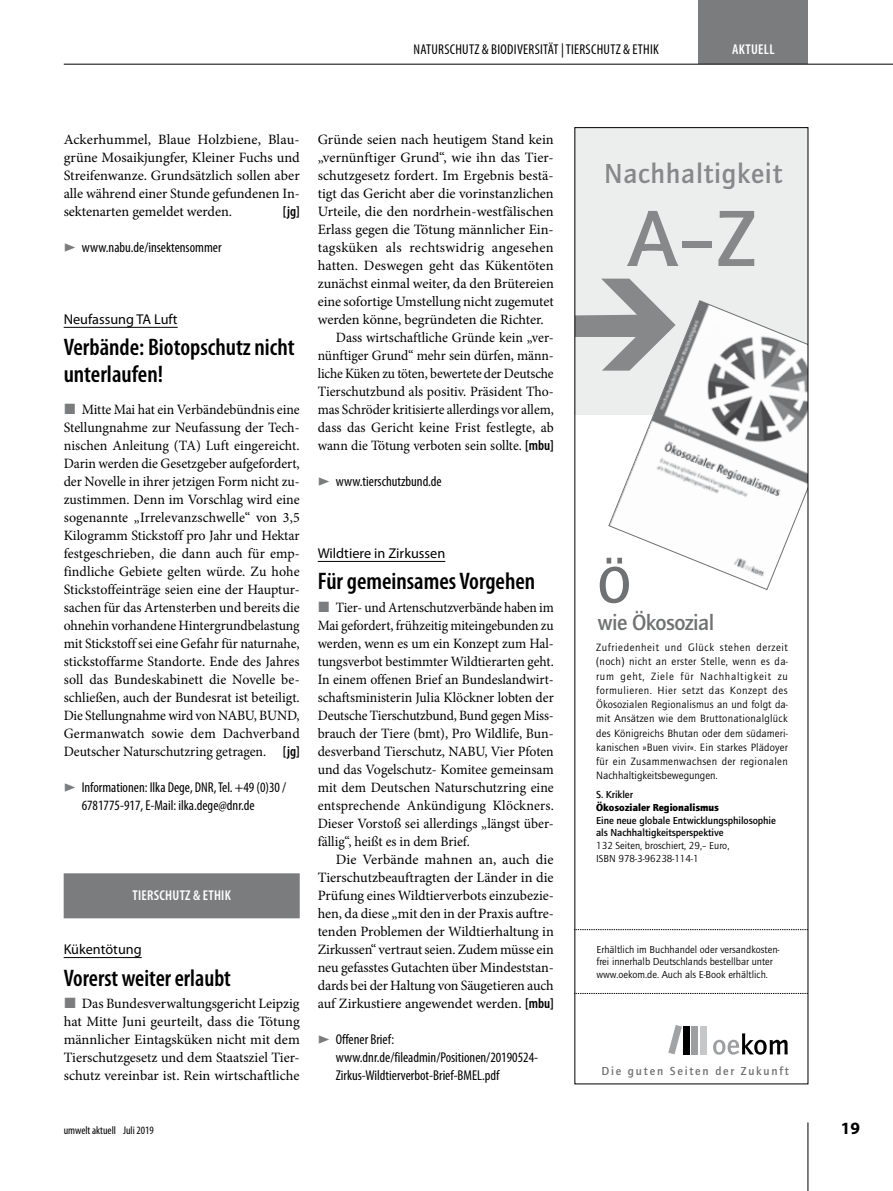
<style>
.page{position:relative;width:893px;height:1191px;background:#fff}
.page>*{position:absolute;margin:0;border:0;box-sizing:border-box;transform-origin:0 0}
.t1{font:700 82.5px "Quay Itc T";color:#87888a}
.t2{font:700 52.5px "Quay Itc T";color:#707172}
.t3{font:700 28.5px "Quay Itc T";letter-spacing:.025em;color:#87888a}
.t4{font:600 condensed 24px/27px "Myriad Pro";color:#000}
.t5{font:700 22.5px "Quay Itc T";letter-spacing:-.025em;color:#707172}
.t6{font:700 17.25px "Myriad Pro";color:#000}
.t7{font:14.25px/18px "Minion Pro";color:#000;text-align:justify}
.t8{font:14.25px/18px "Minion Pro";color:#000;text-align:justify;scale:.95 1}
.t9{font:condensed 14.25px/18px "Myriad Pro";color:#000}
.t10{font:14.25px "Minion Pro";color:#000;scale:.96 1}
.t11{font:14.25px "Myriad Pro";color:#000}
.t12{font:condensed 14.25px "Myriad Pro";letter-spacing:.02em;color:#000}
.t13{font:600 condensed 14.25px "Myriad Pro";letter-spacing:.02em;color:#fff}
.t14{font:600 condensed 14.25px "Myriad Pro";color:#000}
.t15{font:700 12px "Quay Itc T";letter-spacing:.15em;color:#707172}
.t16{font:condensed 11.25px "Myriad Pro";color:#000}
.t17{font:10.95px/14.2px "Quay Itc T";color:#000;text-align:justify}
.t18{font:10.5px/12px "Quay Itc T";color:#000}
.t19{font:700 10.5px/12.8px "Quay Itc T";letter-spacing:-.005em;color:#000}
.t20{font:10.5px "Quay Itc T Blac";letter-spacing:-.005em;color:#000}
.s1{font-family:"Myriad Pro";font-weight:600;font-stretch:condensed}
</style>
<div class="page">
<hr style="left:807px;top:1122px;width:1px;height:69px;background:#000">
<div style="left:699px;top:0;width:109px;height:64px;background:#7b7c7e"></div>
<hr style="left:64px;top:64px;width:829px;height:1px;background:#000">
<hr style="left:64px;top:327px;width:114px;height:1px;background:#000">
<div style="left:64px;top:873px;width:236px;height:45px;background:#7b7c7e"></div>
<hr style="left:64px;top:957px;width:78px;height:1px;background:#000">
<hr style="left:318px;top:561px;width:127px;height:1px;background:#000">
<div style="left:575px;top:128px;width:233px;height:287px;background:#eceded"></div>
<svg style="left:576px;top:279px;width:75px;height:91px"></svg>
<div style="left:700px;top:1025px;width:6px;height:29px;background:#c6c7c8"></div>
<div style="left:692px;top:1025px;width:6px;height:29px;background:#9c9e9f"></div>
<div style="left:684px;top:1025px;width:6px;height:29px;background:#000"></div>
<svg style="left:668px;top:1025px;width:14px;height:29px"></svg>
<svg style="left:713px;top:1033px;width:75px;height:21px"></svg>
<svg style="left:576px;top:993px;width:230px;height:1px"></svg>
<svg style="left:576px;top:929px;width:230px;height:1px"></svg>
<svg style="left:608px;top:300px;width:198px;height:290px"></svg>
<p class="t12" style="left:414px;top:41px;width:247px">NATURSCHUTZ &amp; BIODIVERSITÄT | TIERSCHUTZ &amp; ETHIK</p>
<p class="t13" style="left:732px;top:40px;width:44px">AKTUELL</p>
<p class="t7" style="left:64px;top:131px;width:238px">Ackerhummel, Blaue Holzbiene, Blau&shy;grüne Mosaikjungfer, Kleiner Fuchs und Streifenwanze. Grundsätzlich sollen aber alle während einer Stunde gefundenen In&shy;sektenarten gemeldet werden.</p>
<p class="t14" style="left:283px;top:202px;width:18px">[jg]</p>
<p class="t9" style="left:82px;top:238px;width:141px">www.nabu.de/insektensommer</p>
<p class="t11" style="left:64px;top:310px;width:115px">Neufassung TA Luft</p>
<h3 class="t4" style="left:64px;top:333px;width:232px">Verbände: Biotopschutz nicht unterlaufen!</h3>
<p class="t7" style="left:64px;top:401px;width:238px;text-indent:18px">Mitte Mai hat ein Verbändebündnis eine Stellungnahme zur Neufassung der Tech&shy;nischen Anleitung (TA) Luft eingereicht.<br>Darin werden die Gesetzgeber aufgefordert, der Novelle in ihrer jetzigen Form nicht zu&shy;zustimmen. Denn im Vorschlag wird eine sogenannte „Irrelevanzschwelle“ von 3,5<br>Kilogramm Stickstoff pro Jahr und Hektar festgeschrieben, die dann auch für emp&shy;findliche Gebiete gelten würde. Zu hohe Stickstoffeinträge seien eine der Hauptur&shy;sachen für das Artensterben und bereits die ohnehin vorhandene Hintergrundbelastung mit Stickstoff sei eine Gefahr für naturnahe, stickstoffarme Standorte. Ende des Jahres soll das Bundeskabinett die Novelle be&shy;schließen, auch der Bundesrat ist beteiligt.<br>Die Stellungnahme wird von NABU, BUND, Germanwatch sowie dem Dachverband Deutscher Naturschutzring getragen. <span class="s1">[jg]</span></p>
<p class="t9" style="left:82px;top:778px;width:206px">Informationen: Ilka Dege, DNR, Tel. +49 (0)30 /<br>6781775-917, E-Mail: ilka.dege@dnr.de</p>
<p class="t13" style="left:132px;top:886px;width:100px">TIERSCHUTZ &amp; ETHIK</p>
<p class="t11" style="left:64px;top:940px;width:80px">Kükentötung</p>
<h3 class="t4" style="left:64px;top:963px;width:169px">Vorerst weiter erlaubt</h3>
<p class="t7" style="left:64px;top:995px;width:238px;text-indent:18px">Das Bundesverwaltungsgericht Leipzig hat Mitte Juni geurteilt, dass die Tötung männlicher Eintagsküken nicht mit dem Tierschutzgesetz und dem Staatsziel Tier&shy;schutz vereinbar ist. Rein wirtschaftliche</p>
<p class="t7" style="left:318px;top:131px;width:238px">Gründe seien nach heutigem Stand kein</p>
<p class="t7" style="left:318px;top:149px;width:238px">„vernünftiger Grund“, wie ihn das Tier-</p>
<p class="t7" style="left:318px;top:167px;width:238px">schutzgesetz fordert. Im Ergebnis bestä-</p>
<p class="t7" style="left:318px;top:185px;width:238px">tigt das Gericht aber die vorinstanzlichen</p>
<p class="t7" style="left:318px;top:203px;width:238px">Urteile, die den nordrhein-westfälischen</p>
<p class="t7" style="left:318px;top:221px;width:238px">Erlass gegen die Tötung männlicher Ein-</p>
<p class="t7" style="left:318px;top:239px;width:237px">tagsküken als rechtswidrig angesehen</p>
<p class="t7" style="left:318px;top:257px;width:237px">hatten. Deswegen geht das Kükentöten</p>
<p class="t7" style="left:318px;top:275px;width:238px">zunächst einmal weiter, da den Brütereien</p>
<p class="t7" style="left:318px;top:293px;width:237px">eine sofortige Umstellung nicht zugemutet</p>
<p class="t7" style="left:318px;top:311px;width:228px">werden könne, begründeten die Richter.</p>
<p class="t7" style="left:336px;top:329px;width:220px">Dass wirtschaftliche Gründe kein „ver-</p>
<p class="t10" style="left:318px;top:346px;width:247px">nünftiger Grund“ mehr sein dürfen, männ-</p>
<p class="t8" style="left:318px;top:365px;width:250px">liche Küken zu töten, bewertete der Deutsche</p>
<p class="t7" style="left:318px;top:383px;width:238px">Tierschutzbund als positiv. Präsident Tho-</p>
<p class="t8" style="left:318px;top:401px;width:250px">mas Schröder kritisierte allerdings vor allem,</p>
<p class="t7" style="left:318px;top:419px;width:238px">dass das Gericht keine Frist festlegte, ab</p>
<p class="t10" style="left:318px;top:436px;width:247px">wann die Tötung verboten sein sollte. <span class="s1">[mbu]</span></p>
<p class="t9" style="left:336px;top:472px;width:108px">www.tierschutzbund.de</p>
<p class="t11" style="left:318px;top:544px;width:129px">Wildtiere in Zirkussen</p>
<h3 class="t4" style="left:318px;top:567px;width:219px">Für gemeinsames Vorgehen</h3>
<p class="t8" style="left:318px;top:599px;width:250px;text-indent:18px">Tier- und Artenschutzverbände haben im Mai gefordert, frühzeitig miteingebunden zu werden, wenn es um ein Konzept zum Hal&shy;tungsverbot bestimmter Wildtierarten geht.<br>In einem offenen Brief an Bundeslandwirt&shy;schaftsministerin Julia Klöckner lobten der Deutsche Tierschutzbund, Bund gegen Miss&shy;brauch der Tiere (bmt), Pro Wildlife, Bun&shy;desverband Tierschutz, NABU, Vier Pfoten und das Vogelschutz- Komitee gemeinsam mit dem Deutschen Naturschutzring eine entsprechende Ankündigung Klöckners.<br>Dieser Vorstoß sei allerdings „längst über&shy;fällig“, heißt es in dem Brief.</p>
<p class="t7" style="left:318px;top:851px;width:238px;text-indent:18px">Die Verbände mahnen an, auch die Tierschutzbeauftragten der Länder in die Prüfung eines Wildtierverbots einzubezie&shy;hen, da diese „mit den in der Praxis auftre&shy;tenden Problemen der Wildtierhaltung in Zirkussen“ vertraut seien. Zudem müsse ein neu gefasstes Gutachten über Mindeststan&shy;dards bei der Haltung von Säugetieren auch auf Zirkustiere angewendet werden. <span class="s1">[mbu]</span></p>
<p class="t9" style="left:336px;top:1030px;width:204px">Offener Brief: www.dnr.de/fileadmin/Positionen/20190524-<br>Zirkus-Wildtierverbot-Brief-BMEL.pdf</p>
<h3 class="t3" style="left:604px;top:158px;width:180px">Nachhaltigkeit</h3>
<h1 class="t1" style="left:628px;top:192px;width:130px">A–Z</h1>
<h2 class="t2" style="left:598px;top:555px;width:35px">Ö</h2>
<h3 class="t5" style="left:598px;top:609px;width:118px">wie Ökosozial</h3>
<p class="t17" style="left:596px;top:640px;width:193px">Zufriedenheit und Glück stehen derzeit (noch) nicht an erster Stelle, wenn es da&shy;rum geht, Ziele für Nachhaltigkeit zu formulieren. Hier setzt das Konzept des Ökosozialen Regionalismus an und folgt da&shy;mit Ansätzen wie dem Bruttonationalglück des Königreichs Bhutan oder dem südameri&shy;kanischen »Buen vivir«. Ein starkes Plädoyer für ein Zusammenwachsen der regionalen Nachhaltigkeitsbewegungen.</p>
<p class="t19" style="left:596px;top:788px;width:38px">S. Krikler</p>
<p class="t20" style="left:596px;top:801px;width:124px">Ökosozialer Regionalismus</p>
<p class="t19" style="left:596px;top:813px;width:181px">Eine neue globale Entwicklungsphilosophie als Nachhaltigkeitsperspektive</p>
<p class="t18" style="left:596px;top:839px;width:135px;line-height:12.8px">132 Seiten, broschiert, 29,– Euro,<br>ISBN 978-3-96238-114-1</p>
<p class="t18" style="left:596px;top:943px;width:185px">Erhältlich im Buchhandel oder versandkosten&shy;frei innerhalb Deutschlands bestellbar unter</p>
<p class="t18" style="left:596px;top:969px;width:173px">www.oekom.de. Auch als E-Book erhältlich.</p>
<p class="t15" style="left:601px;top:1064px;width:189px">Die guten Seiten der Zukunft</p>
<p class="t16" style="left:64px;top:1123px;width:92px">umwelt aktuell Juli 2019</p>
<p class="t6" style="left:841px;top:1117px;width:21px">19</p>
</div>
